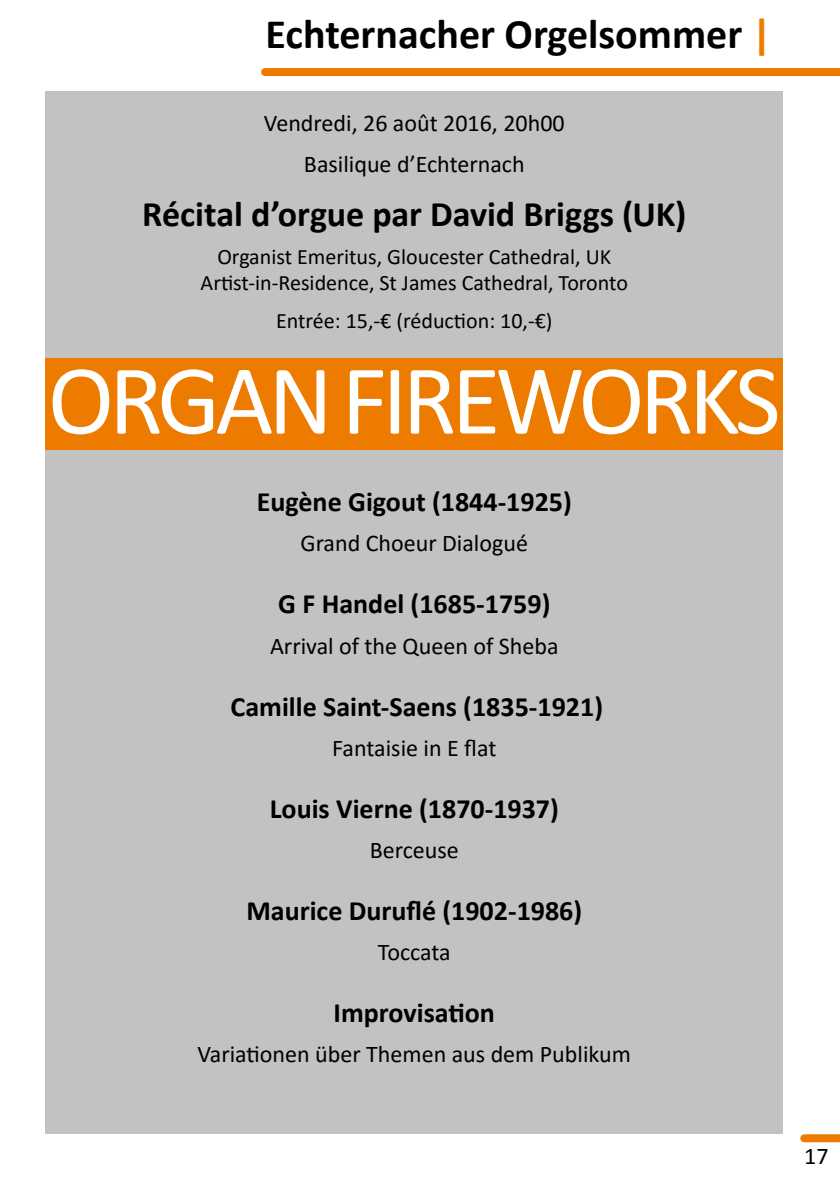
<style>
.page{position:relative;width:840px;height:1191px;background:#fff}
.page>*{position:absolute;margin:0;border:0;box-sizing:border-box;transform-origin:0 0}
.t1{font:100px "Calibri";letter-spacing:-.05em;color:#fff}
.t2{font:700 42px "Calibri";color:#000}
.t3{font:700 36px "Calibri";letter-spacing:-.005em;color:#000}
.t4{font:700 28px "Calibri";color:#000}
.t5{font:24px/40.2px "Calibri";color:#000;text-align:center}
.t6{font:22px/26.4px "Calibri";color:#000;text-align:center}
.s1{color:#ec7b00}
</style>
<div class="page">
<div style="left:265px;top:68px;width:574px;height:8px;background:#ec7b00"></div>
<div style="left:803px;top:1134px;width:36px;height:8px;background:#ec7b00"></div>
<div style="left:45px;top:91px;width:737px;height:267px;background:#c2c2c2"></div>
<div style="left:45px;top:358px;width:737px;height:92px;background:#ec7b00"></div>
<div style="left:45px;top:450px;width:737px;height:684px;background:#c2c2c2"></div>
<h2 class="t2" style="left:265px;top:4px;width:507px">Echternacher Orgelsommer <span class="s1">|</span></h2>
<p class="t5" style="left:264px;top:103px;width:302px">Vendredi, 26 août 2016, 20h00<br>Basilique d’Echternach</p>
<h3 class="t3" style="left:142px;top:189px;width:545px">Récital d’orgue par David Briggs (UK)</h3>
<p class="t6" style="left:200px;top:243px;width:428px">Organist Emeritus, Gloucester Cathedral, UK<br>Artist-in-Residence, St James Cathedral, Toronto</p>
<p class="t6" style="left:276px;top:307px;width:278px">Entrée: 15,-€ (réduction: 10,-€)</p>
<h1 class="t1" style="left:48px;top:331px;width:734px">ORGAN FIREWORKS</h1>
<p class="t4" style="left:257px;top:482px;width:316px">Eugène Gigout (1844-1925)</p>
<p class="t5" style="left:300px;top:523px;width:229px">Grand Choeur Dialogué</p>
<p class="t4" style="left:278px;top:584px;width:273px">G F Handel (1685-1759)</p>
<p class="t5" style="left:270px;top:625px;width:290px">Arrival of the Queen of Sheba</p>
<p class="t4" style="left:230px;top:686px;width:374px">Camille Saint-Saens (1835-1921)</p>
<p class="t5" style="left:332px;top:727px;width:165px">Fantaisie in E flat</p>
<p class="t4" style="left:269px;top:788px;width:290px">Louis Vierne (1870-1937)</p>
<p class="t5" style="left:369px;top:829px;width:91px">Berceuse</p>
<p class="t4" style="left:246px;top:890px;width:337px">Maurice Duruflé (1902-1986)</p>
<p class="t5" style="left:377px;top:931px;width:74px">Toccata</p>
<p class="t4" style="left:333px;top:992px;width:163px">Improvisation</p>
<p class="t5" style="left:197px;top:1033px;width:434px">Variationen über Themen aus dem Publikum</p>
<p class="t5" style="left:803px;top:1134px;width:26px">17</p>
</div>
